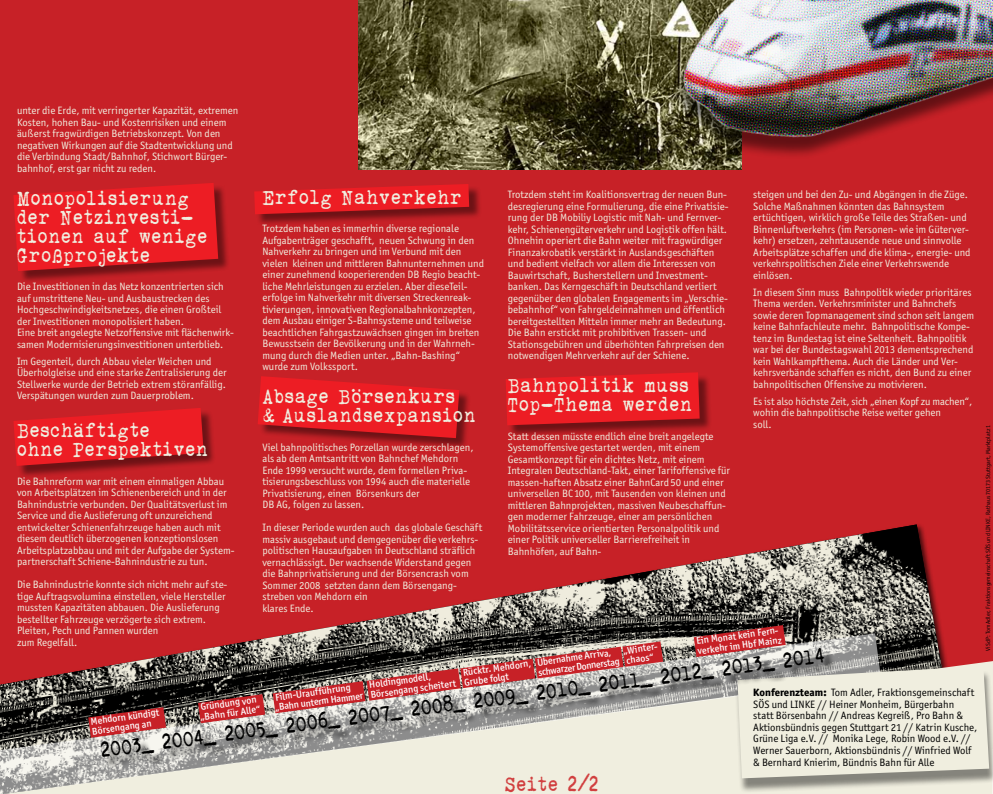
<style>
.page{position:relative;width:993px;height:794px;background:#fff}
.page>*{position:absolute;margin:0;border:0;box-sizing:border-box;transform-origin:0 0}
.t1{font:24px/19px "Urania Czech";letter-spacing:-.02em;color:#f0eedf;scale:.9 1}
.t2{font:24px "Urania Czech";color:#000;scale:.9 1}
.t3{font:24px "Urania Czech";letter-spacing:-.02em;color:#d13f3f;scale:.9 1}
.t4{font:10.7px/11.5px "Officina San ITC";color:#f0eedf}
.t5{font:10.7px/11.5px "Officina San ITC";color:#000}
.t6{font:500 10px/10px "Officina San ITC";color:#fff}
.t7{font:6px "Officina San ITC";color:#000}
.s1{font-family:"Officina San ITC Extra Bold OS"}
</style>
<div class="page">
<div style="left:0;top:0;width:748px;height:751px;background:#c72127"></div>
<div style="left:737px;top:0;width:255px;height:691px;background:#c72127"></div>
<img style="left:296px;top:524px;width:645px;height:137px">
<div style="left:15px;top:410px;width:201px;height:68px;background:#000;opacity:.45"></div>
<svg style="left:13px;top:408px;width:191px;height:58px;background:#db1c22"></svg>
<div style="left:507px;top:374px;width:204px;height:63px;background:#000;opacity:.45"></div>
<svg style="left:505px;top:372px;width:194px;height:53px;background:#e21c23"></svg>
<div style="left:15px;top:185px;width:215px;height:98px;background:#000;opacity:.45"></div>
<svg style="left:13px;top:183px;width:205px;height:88px;background:#e11c23"></svg>
<div style="left:259px;top:378px;width:212px;height:72px;background:#000;opacity:.45"></div>
<svg style="left:258px;top:376px;width:201px;height:62px;background:#dd1c23"></svg>
<div style="left:256px;top:186px;width:225px;height:40px;background:#000;opacity:.45"></div>
<svg style="left:254px;top:184px;width:215px;height:30px;background:#da1c22"></svg>
<img style="left:358px;top:0;width:304px;height:170px">
<svg style="left:693px;top:625px;width:92px;height:8px"></svg>
<svg style="left:0;top:633px;width:880px;height:161px"></svg>
<img style="left:662px;top:0;width:330px;height:170px">
<div style="left:734px;top:670px;width:258px;height:123px;background:#000;opacity:.45"></div>
<svg style="left:737px;top:666px;width:251px;height:112px;background:#e5e3d5"></svg>
<div style="left:103px;top:650px;width:733px;height:119px;background:#000;opacity:.77"></div>
<p class="t4" style="left:17px;top:105px;width:223px">unter die Erde, mit verringerter Kapazität, extremen Kosten, hohen Bau- und Kostenrisiken und einem äußerst fragwürdigen Betriebskonzept. Von den negativen Wirkungen auf die Stadtentwicklung und die Verbindung Stadt/Bahnhof, Stichwort Bürger&shy;bahnhof, erst gar nicht zu reden.</p>
<h1 class="t1" style="left:17px;top:188px;width:214px">Monopolisierung der Netzinvesti&shy;tionen auf wenige<br>Großprojekte</h1>
<p class="t4" style="left:17px;top:281px;width:218px">Die Investitionen in das Netz konzentrierten sich auf umstrittene Neu- und Ausbaustrecken des Hochgeschwindigkeitsnetzes, die einen Großteil der Investitionen monopolisiert haben.<br>Eine breit angelegte Netzoffensive mit flächenwirk&shy;samen Modernisierungsinvestitionen unterblieb.</p>
<p class="t4" style="left:17px;top:355px;width:211px">Im Gegenteil, durch Abbau vieler Weichen und Überholgleise und eine starke Zentralisierung der Stellwerke wurde der Betrieb extrem störanfällig.<br>Verspätungen wurden zum Dauerproblem.</p>
<h1 class="t1" style="left:17px;top:420px;width:215px">Beschäftigte<br>ohne Perspektiven</h1>
<p class="t4" style="left:17px;top:475px;width:219px">Die Bahnreform war mit einem einmaligen Abbau von Arbeitsplätzen im Schienenbereich und in der Bahnindustrie verbunden. Der Qualitätsverlust im Service und die Auslieferung oft unzureichend entwickelter Schienenfahrzeuge haben auch mit diesem deutlich überzogenen konzeptionslosen Arbeitsplatzabbau und mit der Aufgabe der System&shy;partnerschaft Schiene-Bahnindustrie zu tun.</p>
<p class="t4" style="left:17px;top:579px;width:212px">Die Bahnindustrie konnte sich nicht mehr auf ste&shy;tige Auftragsvolumina einstellen, viele Hersteller mussten Kapazitäten abbauen. Die Auslieferung bestellter Fahrzeuge verzögerte sich extrem.<br>Pleiten, Pech und Pannen wurden<br>zum Regelfall.</p>
<h1 class="t1" style="left:262px;top:187px;width:224px">Erfolg Nahverkehr</h1>
<p class="t4" style="left:262px;top:223px;width:223px">Trotzdem haben es immerhin diverse regionale Aufgabenträger geschafft, neuen Schwung in den Nahverkehr zu bringen und im Verbund mit den vielen kleinen und mittleren Bahnunternehmen und einer zunehmend kooperierenden DB Regio beacht&shy;liche Mehrleistungen zu erzielen. Aber dieseTeil&shy;erfolge im Nahverkehr mit diversen Streckenreak&shy;tivierungen, innovativen Regionalbahnkonzepten, dem Ausbau einiger S-Bahnsysteme und teilweise beachtlichen Fahrgastzuwächsen gingen im breiten Bewusstsein der Bevölkerung und in der Wahrneh&shy;mung durch die Medien unter. „Bahn-Bashing“ wurde zum Volkssport.</p>
<h1 class="t1" style="left:262px;top:386px;width:240px">Absage Börsenkurs<br>&amp; Auslandsexpansion</h1>
<p class="t4" style="left:262px;top:441px;width:212px">Viel bahnpolitisches Porzellan wurde zerschlagen, als ab dem Amtsantritt von Bahnchef Mehdorn Ende 1999 versucht wurde, dem formellen Priva&shy;tisierungsbeschluss von 1994 auch die materielle Privatisierung, einen Börsenkurs der<br>DB AG, folgen zu lassen.</p>
<p class="t4" style="left:262px;top:522px;width:221px">In dieser Periode wurden auch das globale Geschäft massiv ausgebaut und demgegenüber die verkehrs&shy;politischen Hausaufgaben in Deutschland sträflich vernachlässigt. Der wachsende Widerstand gegen die Bahnprivatisierung und der Börsencrash vom Sommer 2008 setzten dann dem Börsengang&shy;streben von Mehdorn ein<br>klares Ende.</p>
<p class="t4" style="left:507px;top:189px;width:222px">Trotzdem steht im Koalitionsvertrag der neuen Bun&shy;desregierung eine Formulierung, die eine Privatisie&shy;rung der DB Mobiliy Logistic mit Nah- und Fernver&shy;kehr, Schienengüterverkehr und Logistik offen hält.<br>Ohnehin operiert die Bahn weiter mit fragwürdiger Finanzakrobatik verstärkt in Auslandsgeschäften und bedient vielfach vor allem die Interessen von Bauwirtschaft, Busherstellern und Investment&shy;banken. Das Kerngeschäft in Deutschland verliert gegenüber den globalen Engagements im „Verschie&shy;bebahnhof“ von Fahrgeldeinnahmen und öffentlich bereitgestellten Mitteln immer mehr an Bedeutung.<br>Die Bahn erstickt mit prohibitiven Trassen- und Stationsgebühren und überhöhten Fahrpreisen den notwendigen Mehrverkehr auf der Schiene.</p>
<h1 class="t1" style="left:507px;top:375px;width:207px">Bahnpolitik muss<br>Top-Thema werden</h1>
<p class="t4" style="left:507px;top:430px;width:224px">Statt dessen müsste endlich eine breit angelegte Systemoffensive gestartet werden, mit einem Gesamtkonzept für ein dichtes Netz, mit einem Integralen Deutschland-Takt, einer Tarifoffensive für massen-haften Absatz einer BahnCard 50 und einer universellen BC100, mit Tausenden von kleinen und mittleren Bahnprojekten, massiven Neubeschaffun&shy;gen moderner Fahrzeuge, einer am persönlichen Mobilitätsservice orientierten Personalpolitik und einer Politik universeller Barrierefreiheit in Bahnhöfen, auf Bahn-</p>
<p class="t4" style="left:753px;top:189px;width:219px">steigen und bei den Zu- und Abgängen in die Züge.<br>Solche Maßnahmen könnten das Bahnsystem ertüchtigen, wirklich große Teile des Straßen- und Binnenluftverkehrs (im Personen- wie im Güterver&shy;kehr) ersetzen, zehntausende neue und sinnvolle Arbeitsplätze schaffen und die klima-, energie- und verkehrspolitischen Ziele einer Verkehrswende einlösen.</p>
<p class="t4" style="left:753px;top:286px;width:222px">In diesem Sinn muss Bahnpolitik wieder prioritäres Thema werden. Verkehrsminister und Bahnchefs sowie deren Topmanagement sind schon seit langem keine Bahnfachleute mehr. Bahnpolitische Kompe&shy;tenz im Bundestag ist eine Seltenheit. Bahnpolitik war bei der Bundestagswahl 2013 dementsprechend kein Wahlkampfthema. Auch die Länder und Ver&shy;kehrsverbände schaffen es nicht, den Bund zu einer bahnpolitischen Offensive zu motivieren.</p>
<p class="t4" style="left:753px;top:395px;width:220px">Es ist also höchste Zeit, sich „einen Kopf zu machen“, wohin die bahnpolitische Reise weiter gehen<br>soll.</p>
<p class="t6" style="left:695px;top:636px;width:86px;rotate:-8deg">Ein Monat kein Fern&shy;verkehr im Hbf Mainz</p>
<p class="t6" style="left:368px;top:680px;width:88px;rotate:-8deg">Holdingmodell,<br>Börsengang scheitert</p>
<p class="t6" style="left:462px;top:667px;width:70px;rotate:-8deg">Rücktr. Mehdorn,<br>Grube folgt</p>
<p class="t6" style="left:536px;top:657px;width:83px;rotate:-8deg">Übernahme Arriva, schwarzer Donnerstag</p>
<p class="t6" style="left:622px;top:646px;width:36px;rotate:-8deg">„Winter&shy;chaos“</p>
<h1 class="t2" style="left:99px;top:741px;width:813px;rotate:-8deg">2003_ 2004_ 2005_ 2006_ 2007_ 2008_ 2009_ 2010_ 2011_ 2012_ 2013_ 2014</h1>
<p class="t6" style="left:274px;top:692px;width:77px;rotate:-8deg">Film-Uraufführung</p>
<p class="t5" style="left:753px;top:687px;width:225px"><span class="s1">Konferenzteam:</span> Tom Adler, Fraktionsgemeinschaft SÖS und LINKE // Heiner Monheim, Bürgerbahn<br>statt Börsenbahn // Andreas Kegreiß, Pro Bahn &amp; Aktionsbündnis gegen Stuttgart 21 // Katrin Kusche, Grüne Liga e.V. // Monika Lege, Robin Wood e.V. // Werner Sauerborn, Aktionsbündnis // Winfried Wolf &amp; Bernhard Knierim, Bündnis Bahn für Alle</p>
<p class="t6" style="left:200px;top:702px;width:58px;rotate:-8deg">Gründung von</p>
<p class="t6" style="left:274px;top:702px;width:91px;rotate:-8deg">„Bahn unterm Hammer</p>
<p class="t6" style="left:199px;top:712px;width:62px;rotate:-8deg">„Bahn für Alle“</p>
<p class="t6" style="left:90px;top:716px;width:71px;rotate:-8deg">Mehdorn kündigt<br>Börsengang an</p>
<h1 class="t3" style="left:504px;top:771px;width:107px">Seite 2/2</h1>
<p class="t7" style="left:984px;top:651px;width:228px;rotate:-90deg">ViSdP: Tom Adler, Fraktionsgemeinschaft SÖS und LINKE, Rathaus 70173 Stuttgart, Marktplatz 1</p>
</div>
